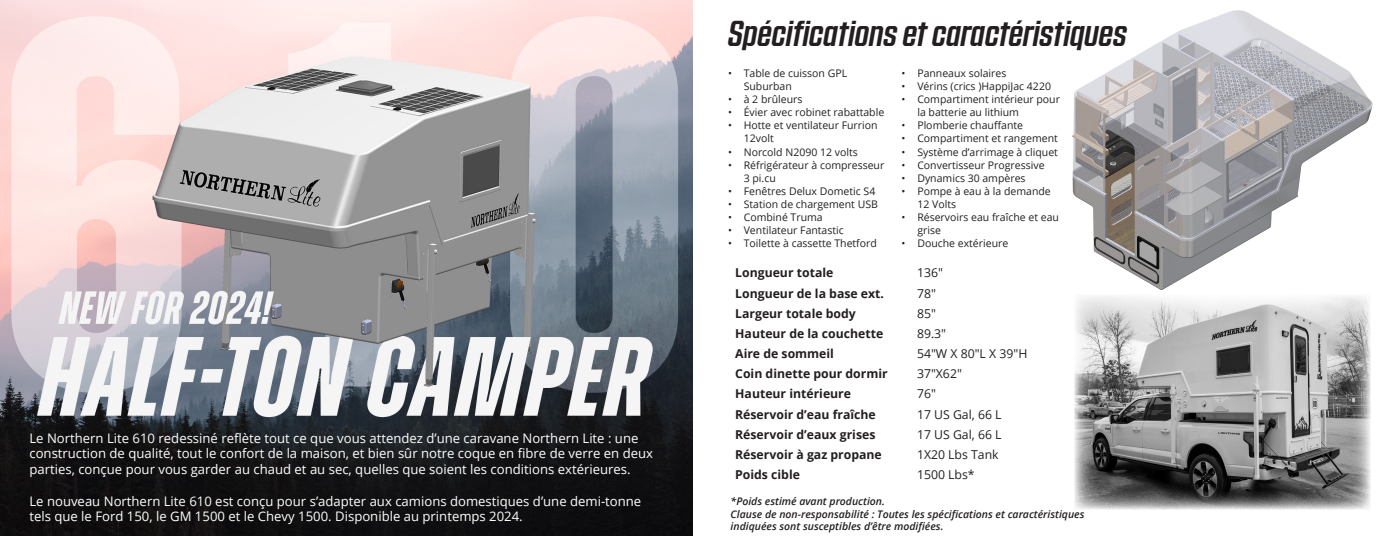
<style>
.page{position:relative;width:1386px;height:536px;background:#fff}
.page>*{position:absolute;margin:0;border:0;box-sizing:border-box;transform-origin:0 0}
.t1{font:italic 35px "Countach";color:#231f20}
.t2{font:13.12px/15.8px "Open Sans";color:#fff}
.t3{font:700 12.25px "Open Sans";color:#231f20}
.t4{font:12.25px "Open Sans";color:#231f20}
.t5{font:10.5px/13.1px "Open Sans";color:#231f20}
.t6{font:italic 600 10.5px "Open Sans";color:#231f20}
</style>
<div class="page">
<img style="left:1073px;top:10px;width:299px;height:279px">
<img style="left:0;top:0;width:693px;height:536px">
<img style="left:1075px;top:296px;width:296px;height:213px">
<p class="t1" style="left:728px;top:11px;width:401px">Spécifications et caractéristiques</p>
<p class="t5" style="left:744px;top:66px;width:105px;text-indent:-16px">• Table de cuisson GPL<br>Suburban</p>
<p class="t5" style="left:728px;top:92px;width:76px">• à 2 brûleurs</p>
<p class="t5" style="left:728px;top:105px;width:158px">• Évier avec robinet rabattable</p>
<p class="t5" style="left:744px;top:118px;width:135px;text-indent:-16px">• Hotte et ventilateur Furrion<br>12volt</p>
<p class="t5" style="left:728px;top:145px;width:131px">• Norcold N2090 12 volts</p>
<p class="t5" style="left:744px;top:158px;width:142px;text-indent:-16px">• Réfrigérateur à compresseur<br>3 pi.cu</p>
<p class="t5" style="left:728px;top:184px;width:149px">• Fenêtres Delux Dometic S4</p>
<p class="t5" style="left:728px;top:197px;width:151px">• Station de chargement USB</p>
<p class="t5" style="left:728px;top:210px;width:96px">• Combiné Truma</p>
<p class="t5" style="left:728px;top:223px;width:117px">• Ventilateur Fantastic</p>
<p class="t5" style="left:728px;top:237px;width:150px">• Toilette à cassette Thetford</p>
<p class="t5" style="left:902px;top:66px;width:106px">• Panneaux solaires</p>
<p class="t5" style="left:902px;top:79px;width:151px">• Vérins (crics )HappiJac 4220</p>
<p class="t5" style="left:917px;top:92px;width:144px;text-indent:-16px">• Compartiment intérieur pour la batterie au lithium</p>
<p class="t5" style="left:902px;top:118px;width:123px">• Plomberie chauffante</p>
<p class="t5" style="left:902px;top:132px;width:158px">• Compartiment et rangement</p>
<p class="t5" style="left:902px;top:145px;width:158px">• Système d’arrimage à cliquet</p>
<p class="t5" style="left:902px;top:158px;width:145px">• Convertisseur Progressive</p>
<p class="t5" style="left:902px;top:171px;width:125px">• Dynamics 30 ampères</p>
<p class="t5" style="left:917px;top:184px;width:135px;text-indent:-16px">• Pompe à eau à la demande<br>12 Volts</p>
<p class="t5" style="left:917px;top:210px;width:143px;text-indent:-16px">• Réservoirs eau fraîche et eau grise</p>
<p class="t5" style="left:902px;top:237px;width:108px">• Douche extérieure</p>
<p class="t3" style="left:735px;top:264px;width:100px">Longueur totale</p>
<p class="t4" style="left:917px;top:264px;width:27px">136"</p>
<p class="t3" style="left:735px;top:284px;width:150px">Longueur de la base ext.</p>
<p class="t4" style="left:917px;top:284px;width:20px">78"</p>
<p class="t3" style="left:735px;top:304px;width:122px">Largeur totale body</p>
<p class="t4" style="left:917px;top:305px;width:20px">85"</p>
<p class="t3" style="left:735px;top:325px;width:150px">Hauteur de la couchette</p>
<p class="t4" style="left:917px;top:325px;width:31px">89.3"</p>
<p class="t3" style="left:735px;top:345px;width:100px">Aire de sommeil</p>
<p class="t4" style="left:917px;top:345px;width:112px">54"W X 80"L X 39"H</p>
<p class="t3" style="left:735px;top:365px;width:154px">Coin dinette pour dormir</p>
<p class="t4" style="left:917px;top:365px;width:46px">37"X62"</p>
<p class="t3" style="left:735px;top:385px;width:117px">Hauteur intérieure</p>
<p class="t4" style="left:917px;top:385px;width:20px">76"</p>
<p class="t3" style="left:735px;top:405px;width:142px">Réservoir d’eau fraîche</p>
<p class="t4" style="left:917px;top:405px;width:86px">17 US Gal, 66 L</p>
<p class="t3" style="left:735px;top:425px;width:142px">Réservoir d’eaux grises</p>
<p class="t4" style="left:917px;top:426px;width:86px">17 US Gal, 66 L</p>
<p class="t3" style="left:735px;top:446px;width:148px">Réservoir à gaz propane</p>
<p class="t4" style="left:917px;top:446px;width:83px">1X20 Lbs Tank</p>
<p class="t3" style="left:735px;top:466px;width:66px">Poids cible</p>
<p class="t4" style="left:917px;top:466px;width:59px">1500 Lbs*</p>
<p class="t6" style="left:731px;top:506px;width:355px">Clause de non-responsabilité : Toutes les spécifications et caractéristiques</p>
<p class="t6" style="left:731px;top:519px;width:214px">indiquées sont susceptibles d’être modifiées.</p>
<p class="t2" style="left:29px;top:429px;width:625px">Le Northern Lite 610 redessiné reflète tout ce que vous attendez d’une caravane Northern Lite : une construction de qualité, tout le confort de la maison, et bien sûr notre coque en fibre de verre en deux parties, conçue pour vous garder au chaud et au sec, quelles que soient les conditions extérieures.</p>
<p class="t2" style="left:29px;top:492px;width:613px">Le nouveau Northern Lite 610 est conçu pour s’adapter aux camions domestiques d’une demi-tonne tels que le Ford 150, le GM 1500 et le Chevy 1500. Disponible au printemps 2024.</p>
<p class="t6" style="left:731px;top:493px;width:156px">*Poids estimé avant production.</p>
</div>
